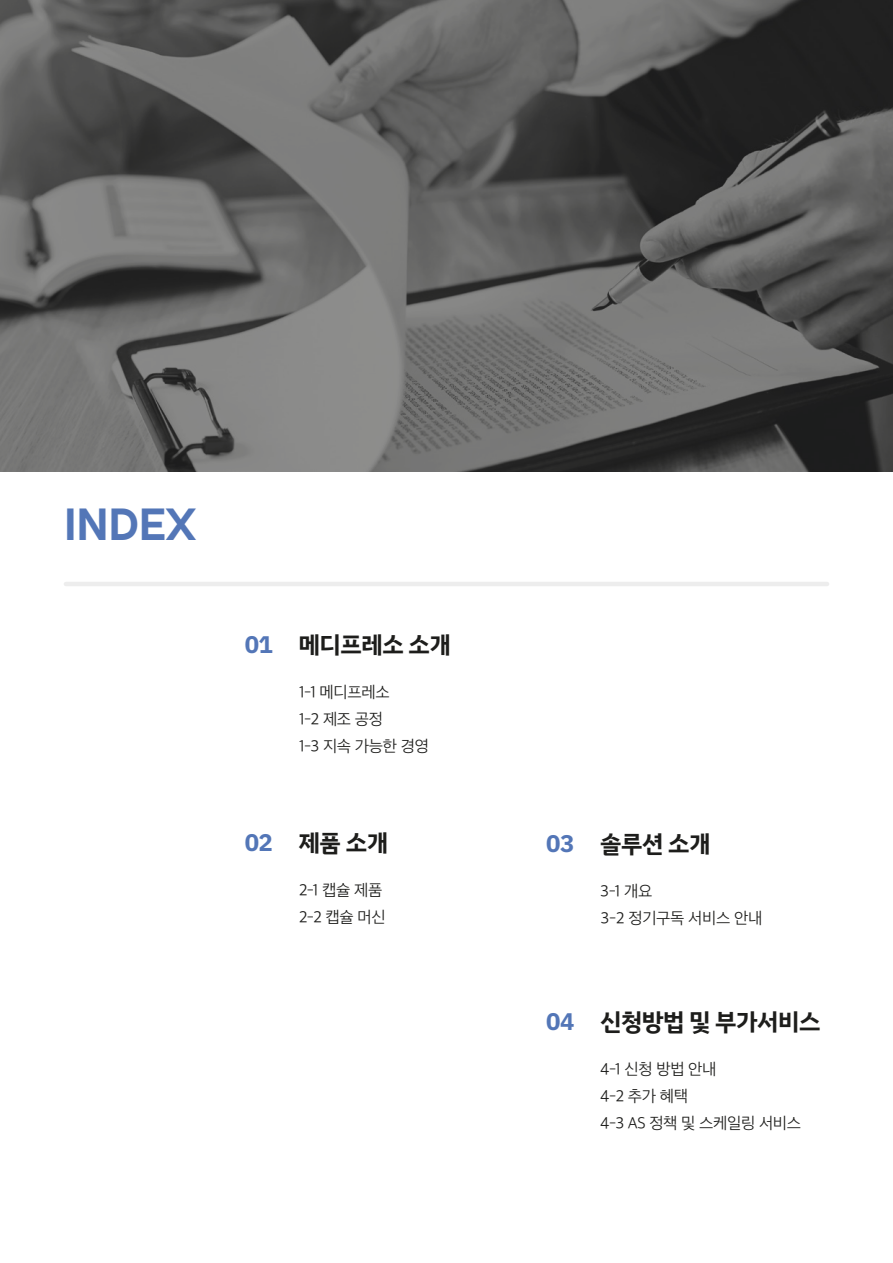
<style>
.page{position:relative;width:893px;height:1263px;background:#fff}
.page>*{position:absolute;margin:0;border:0;box-sizing:border-box;transform-origin:0 0}
.t1{font:700 45px "Centrale Sans";letter-spacing:-.02em;color:#5376b7}
.t2{font:700 24px "IBM Plex Sans KR";letter-spacing:-.02em;color:#1d1d1b}
.t3{font:300 16.5px/27px "Apple SD Gothic Neo";letter-spacing:-.02em;color:#1d1d1b}
.s1{color:#5376b7}
</style>
<div class="page">
<hr style="left:66px;top:582px;width:761px;height:4px;background:#ededed">
<svg style="left:0;top:0;width:893px;height:471px;background:#5e5e5e"></svg>
<h1 class="t1" style="left:64px;top:498px;width:134px">INDEX</h1>
<h2 class="t2" style="left:245px;top:631px;width:208px"><span class="s1">01</span> 메디프레소 소개</h2>
<p class="t3" style="left:299px;top:680px;width:132px">1-1 메디프레소<br>1-2 제조 공정<br>1-3 지속 가능한 경영</p>
<h2 class="t2" style="left:245px;top:829px;width:145px"><span class="s1">02</span> 제품 소개</h2>
<p class="t3" style="left:299px;top:878px;width:89px">2-1 캡슐 제품<br>2-2 캡슐 머신</p>
<h2 class="t2" style="left:546px;top:830px;width:166px"><span class="s1">03</span> 솔루션 소개</h2>
<p class="t3" style="left:600px;top:878px;width:163px">3-1 개요<br>3-2 정기구독 서비스 안내</p>
<h2 class="t2" style="left:546px;top:1008px;width:276px"><span class="s1">04</span> 신청방법 및 부가서비스</h2>
<p class="t3" style="left:600px;top:1057px;width:202px">4-1 신청 방법 안내<br>4-2 추가 혜택<br>4-3 AS 정책 및 스케일링 서비스</p>
</div>
